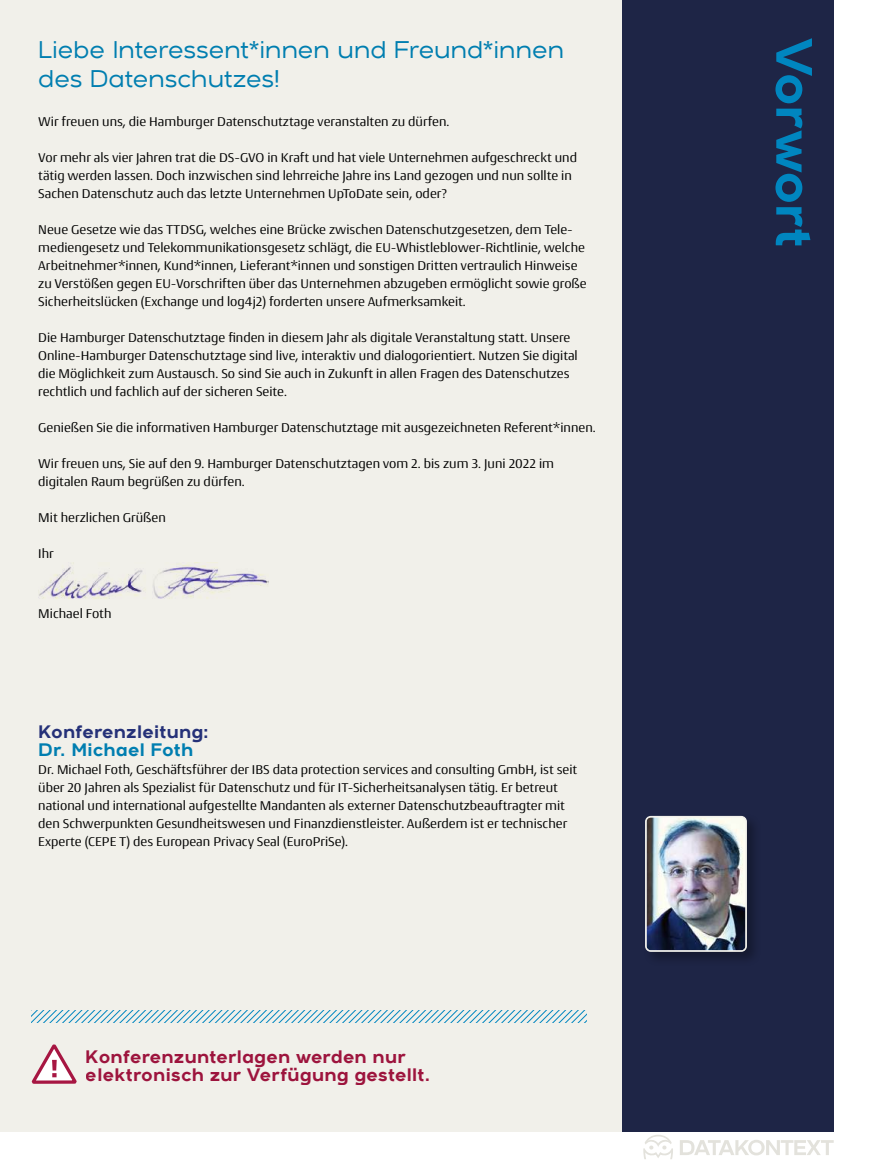
<style>
.page{position:relative;width:872px;height:1170px;background:#fff}
.page>*{position:absolute;margin:0;border:0;box-sizing:border-box;transform-origin:0 0}
.t1{font:700 51px "Arkibal";letter-spacing:-.015em;color:#0086c0}
.t2{font:500 24px/28.8px "Arkibal";color:#0086c0}
.t3{font:700 18px/18px "Arkibal";letter-spacing:.01em;color:#a71643}
.t4{font:700 18px "Arkibal";letter-spacing:.01em;color:#283583}
.t5{font:700 18px "Arkibal";letter-spacing:.01em;color:#0086c0}
.t6{font:13.5px/18px "Conto";color:#000}
</style>
<div class="page">
<div style="left:0;top:0;width:833px;height:1131px;background:#f1f0ea"></div>
<div style="left:622px;top:0;width:211px;height:1131px;background:#1e2546"></div>
<svg style="left:643px;top:1135px;width:30px;height:24px"></svg>
<svg style="left:680px;top:1140px;width:153px;height:15px"></svg>
<img style="left:38px;top:562px;width:231px;height:37px">
<div style="left:642px;top:813px;width:119px;height:153px;background:#000;opacity:.3"></div>
<img style="left:648px;top:818px;width:96px;height:130px">
<div style="left:645px;top:815px;width:102px;height:136px;border:2px solid #f1f0ea;border-radius:5px"></div>
<svg style="left:32px;top:1044px;width:45px;height:39px"></svg>
<svg style="left:32px;top:1010px;width:555px;height:12px"></svg>
<h2 class="t2" style="left:38px;top:35px;width:527px">Liebe Interessent*innen und Freund*innen des Datenschutzes!</h2>
<p class="t6" style="left:38px;top:112px;width:412px">Wir freuen uns, die Hamburger Datenschutztage veranstalten zu dürfen.</p>
<p class="t6" style="left:38px;top:148px;width:540px">Vor mehr als vier Jahren trat die DS-GVO in Kraft und hat viele Unternehmen aufgeschreckt und tätig werden lassen. Doch inzwischen sind lehrreiche Jahre ins Land gezogen und nun sollte in<br>Sachen Datenschutz auch das letzte Unternehmen UpToDate sein, oder?</p>
<p class="t6" style="left:38px;top:220px;width:550px">Neue Gesetze wie das TTDSG, welches eine Brücke zwischen Datenschutzgesetzen, dem Tele&shy;mediengesetz und Telekommunikationsgesetz schlägt, die EU-Whistleblower-Richtlinie, welche Arbeitnehmer*innen, Kund*innen, Lieferant*innen und sonstigen Dritten vertraulich Hinweise zu Verstößen gegen EU-Vorschriften über das Unternehmen abzugeben ermöglicht sowie große Sicherheitslücken (Exchange und log4j2) forderten unsere Aufmerksamkeit.</p>
<p class="t6" style="left:38px;top:328px;width:541px">Die Hamburger Datenschutztage finden in diesem Jahr als digitale Veranstaltung statt. Unsere Online-Hamburger Datenschutztage sind live, interaktiv und dialogorientiert. Nutzen Sie digital die Möglichkeit zum Austausch. So sind Sie auch in Zukunft in allen Fragen des Datenschutzes rechtlich und fachlich auf der sicheren Seite.</p>
<p class="t6" style="left:38px;top:418px;width:559px">Genießen Sie die informativen Hamburger Datenschutztage mit ausgezeichneten Referent*innen.</p>
<p class="t6" style="left:38px;top:454px;width:517px">Wir freuen uns, Sie auf den 9. Hamburger Datenschutztagen vom 2. bis zum 3. Juni 2022 im digitalen Raum begrüßen zu dürfen.</p>
<p class="t6" style="left:38px;top:508px;width:129px">Mit herzlichen Grüßen</p>
<p class="t6" style="left:38px;top:544px;width:17px">Ihr</p>
<p class="t6" style="left:38px;top:604px;width:75px">Michael Foth</p>
<h3 class="t4" style="left:38px;top:719px;width:172px">Konferenzleitung:</h3>
<h3 class="t5" style="left:38px;top:737px;width:157px">Dr. Michael Foth</h3>
<p class="t6" style="left:38px;top:760px;width:540px">Dr. Michael Foth, Geschäftsführer der IBS data protection services and consulting GmbH, ist seit über 20 Jahren als Spezialist für Datenschutz und für IT-Sicherheitsanalysen tätig. Er betreut national und international aufgestellte Mandanten als externer Datenschutzbeauftragter mit den Schwerpunkten Gesundheitswesen und Finanzdienstleister. Außerdem ist er technischer Experte (CEPE T) des European Privacy Seal (EuroPriSe).</p>
<h3 class="t3" style="left:86px;top:1046px;width:346px">Konferenzunterlagen werden nur elektronisch zur Verfügung gestellt.</h3>
<h1 class="t1" style="left:831px;top:38px;width:212px;rotate:90deg">Vorwort</h1>
</div>
